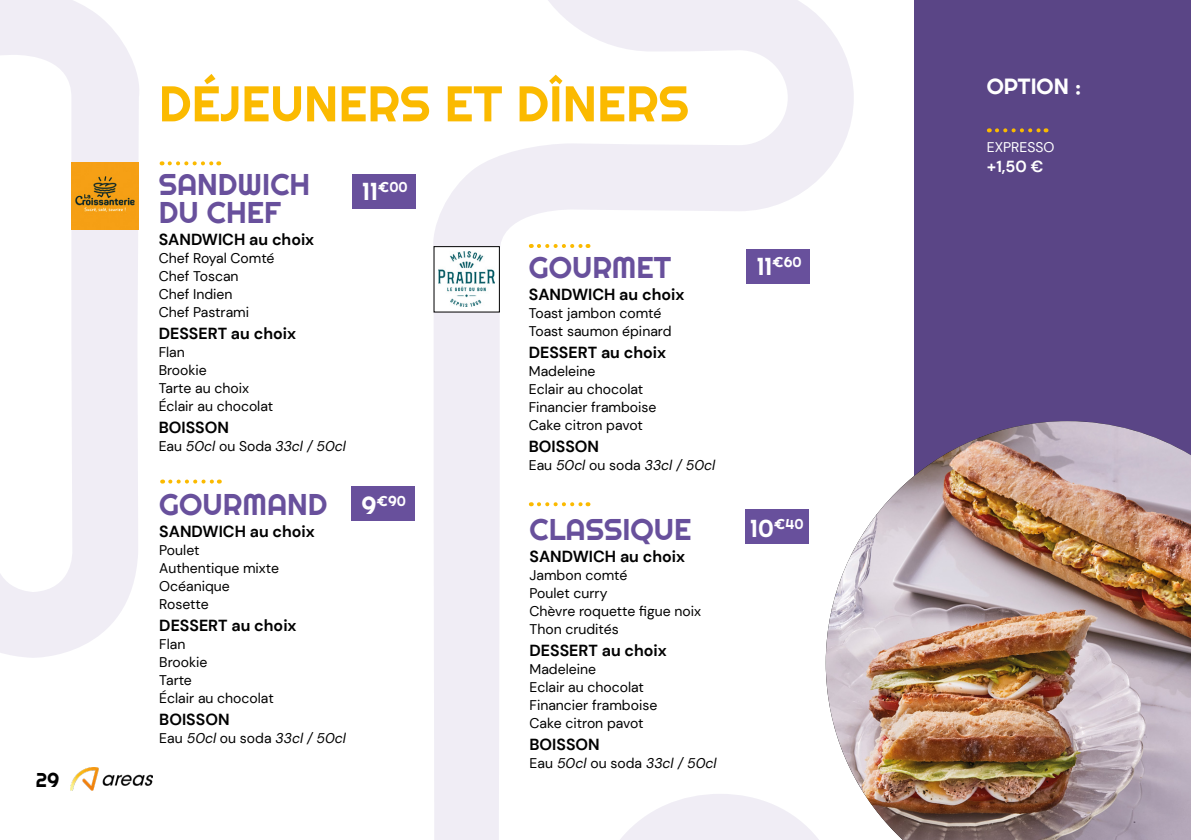
<style>
.page{position:relative;width:1191px;height:840px;background:#fff}
.page>*{position:absolute;margin:0;border:0;box-sizing:border-box;transform-origin:0 0}
.t1{font:50px "Righteous";color:#fbba00}
.t2{font:30px "Righteous";color:#68509c}
.t3{font:24.6px "Righteous";color:#fff}
.t4{font:22px "Righteous";color:#fff}
.t5{font:20px "Righteous";color:#000}
.t6{font:700 16px "DM Sans";color:#000}
.t7{font:700 16px "DM Sans";color:#fff}
.t8{font:14.2px "Righteous";color:#fff}
.t9{font:14px/18px "DM Sans";color:#000}
.t10{font:italic 14px "DM Sans";color:#000}
.t11{font:14px "DM Sans";color:#fff}
.s1{font-style:normal}
.s2{font-size:24.6px}
</style>
<div class="page">
<svg style="left:433px;top:0;width:421px;height:839px"></svg>
<svg style="left:0;top:0;width:139px;height:658px;fill:#f0edf5"></svg>
<div style="left:914px;top:0;width:277px;height:690px;background:#5a4586"></div>
<svg style="left:997px;top:128px;width:49px;height:4px"></svg>
<img style="left:825px;top:421px;width:366px;height:418px">
<img style="left:72px;top:163px;width:66px;height:67px">
<div style="left:351px;top:486px;width:64px;height:34px;background:#68509c"></div>
<img style="left:70px;top:767px;width:83px;height:23px">
<div style="left:352px;top:174px;width:63px;height:34px;background:#68509c"></div>
<div style="left:434px;top:246px;width:65px;height:66px;background:#fff"></div>
<img style="left:439px;top:252px;width:55px;height:55px">
<svg style="left:170px;top:161px;width:49px;height:4px"></svg>
<svg style="left:170px;top:479px;width:50px;height:4px"></svg>
<svg style="left:539px;top:244px;width:49px;height:4px"></svg>
<svg style="left:539px;top:502px;width:49px;height:4px"></svg>
<div style="left:745px;top:509px;width:64px;height:34px;background:#68509c"></div>
<div style="left:746px;top:249px;width:63px;height:34px;background:#68509c"></div>
<svg style="left:589px;top:793px;width:259px;height:46px"></svg>
<h3 class="t5" style="left:36px;top:766px;width:25px">29</h3>
<h1 class="t1" style="left:159px;top:72px;width:532px">DÉJEUNERS ET DÎNERS</h1>
<h2 class="t2" style="left:159px;top:165px;width:153px">SANDWICH</h2>
<p class="t8" style="left:378px;top:178px;width:31px">€00</p>
<h2 class="t2" style="left:159px;top:193px;width:124px">DU CHEF</h2>
<p class="t6" style="left:159px;top:229px;width:157px">SANDWICH au choix</p>
<p class="t9" style="left:159px;top:249px;width:117px">Chef Royal Comté<br>Chef Toscan<br>Chef Indien<br>Chef Pastrami</p>
<p class="t6" style="left:159px;top:323px;width:139px">DESSERT au choix</p>
<p class="t9" style="left:159px;top:343px;width:116px">Flan<br>Brookie<br>Tarte au choix<br>Éclair au chocolat</p>
<p class="t6" style="left:159px;top:417px;width:72px">BOISSON</p>
<p class="t10" style="left:159px;top:437px;width:189px"><span class="s1">Eau</span> 50cl <span class="s1">ou Soda</span> 33cl / 50cl</p>
<h3 class="t3" style="left:362px;top:176px;width:17px">11</h3>
<h2 class="t2" style="left:159px;top:484px;width:170px">GOURMAND</h2>
<p class="t6" style="left:159px;top:520px;width:157px">SANDWICH au choix</p>
<p class="t9" style="left:159px;top:540px;width:121px">Poulet<br>Authentique mixte<br>Océanique<br>Rosette</p>
<p class="t6" style="left:159px;top:614px;width:139px">DESSERT au choix</p>
<p class="t9" style="left:159px;top:634px;width:116px">Flan<br>Brookie<br>Tarte<br>Éclair au chocolat</p>
<p class="t6" style="left:159px;top:708px;width:72px">BOISSON</p>
<p class="t10" style="left:159px;top:728px;width:188px"><span class="s1">Eau</span> 50cl <span class="s1">ou soda</span> 33cl / 50cl</p>
<p class="t8" style="left:361px;top:491px;width:46px"><span class="s2">9</span>€90</p>
<h2 class="t2" style="left:529px;top:248px;width:144px">GOURMET</h2>
<p class="t6" style="left:529px;top:284px;width:157px">SANDWICH au choix</p>
<p class="t9" style="left:529px;top:304px;width:144px">Toast jambon comté<br>Toast saumon épinard</p>
<p class="t6" style="left:529px;top:342px;width:139px">DESSERT au choix</p>
<p class="t9" style="left:529px;top:362px;width:129px">Madeleine<br>Eclair au chocolat<br>Financier framboise<br>Cake citron pavot</p>
<p class="t6" style="left:529px;top:436px;width:72px">BOISSON</p>
<p class="t10" style="left:529px;top:456px;width:188px"><span class="s1">Eau</span> 50cl <span class="s1">ou soda</span> 33cl / 50cl</p>
<h2 class="t2" style="left:529px;top:510px;width:163px">CLASSIQUE</h2>
<p class="t6" style="left:529px;top:546px;width:157px">SANDWICH au choix</p>
<p class="t9" style="left:529px;top:565px;width:173px">Jambon comté<br>Poulet curry<br>Chèvre roquette figue noix<br>Thon crudités</p>
<p class="t6" style="left:529px;top:640px;width:139px">DESSERT au choix</p>
<p class="t9" style="left:529px;top:659px;width:129px">Madeleine<br>Eclair au chocolat<br>Financier framboise<br>Cake citron pavot</p>
<p class="t6" style="left:529px;top:734px;width:72px">BOISSON</p>
<p class="t10" style="left:529px;top:754px;width:188px"><span class="s1">Eau</span> 50cl <span class="s1">ou soda</span> 33cl / 50cl</p>
<p class="t8" style="left:756px;top:253px;width:47px"><span class="s2">11</span>€60</p>
<p class="t8" style="left:750px;top:514px;width:55px"><span class="s2">10</span>€40</p>
<h3 class="t4" style="left:986px;top:72px;width:96px">OPTION :</h3>
<p class="t11" style="left:986px;top:139px;width:69px">EXPRESSO</p>
<p class="t7" style="left:986px;top:156px;width:58px">+1,50 €</p>
</div>
